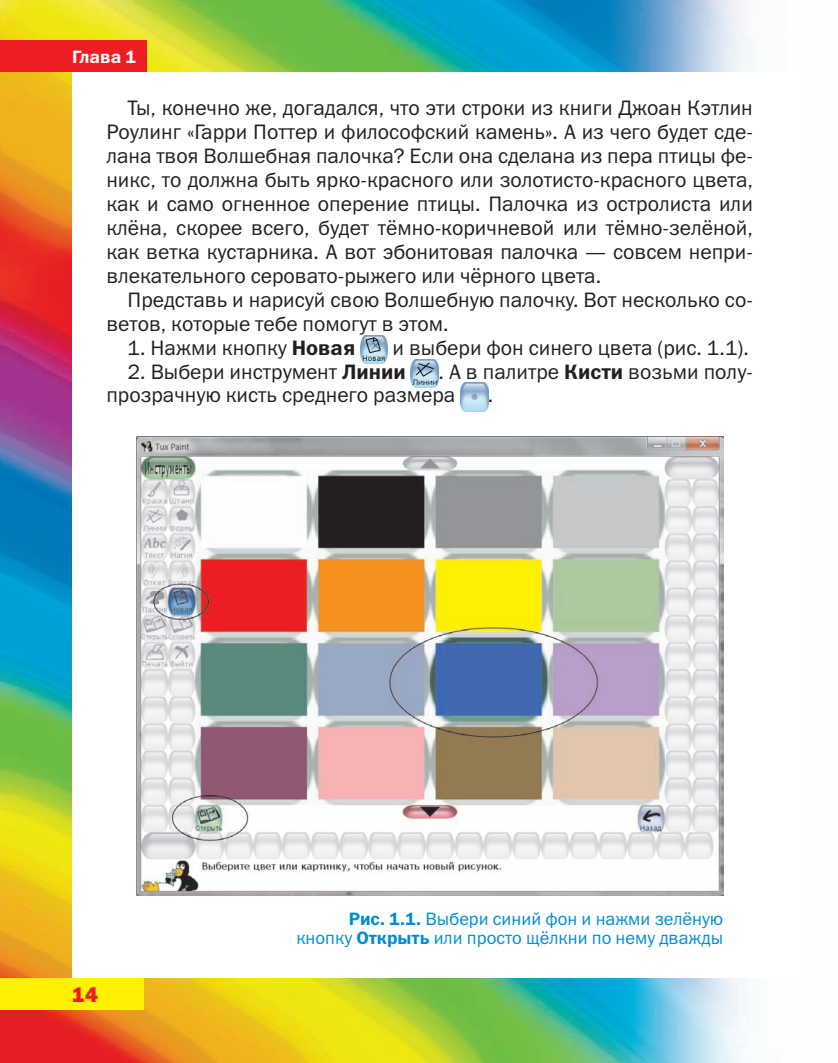
<style>
.page{position:relative;width:838px;height:1063px;background:#fff}
.page>*{position:absolute;margin:0;border:0;box-sizing:border-box;transform-origin:0 0}
.Body_Text{font:21px/24px "Franklin Gothic Book C";color:#231f20;text-align:justify}
.список{font:21px/23.2px "Franklin Gothic Book C";color:#231f20}
.t1{font:21px "Franklin Gothic Heavy C";color:#ee1d23}
.Рис_подпись{font:18px/19.5px "Franklin Gothic Book C";color:#008cd3;text-align:right}
.t2{font:18px "Franklin Gothic Demi C";color:#fff}
.s1{font-family:"Franklin Gothic Demi C"}
</style>
<div class="page">
<img style="left:0;top:0;width:749px;height:1063px">
<div style="left:72px;top:72px;width:732px;height:906px;background:#fff"></div>
<div style="left:0;top:41px;width:146px;height:31px;background:#ee1d23"></div>
<div style="left:0;top:978px;width:143px;height:32px;background:#fff101"></div>
<img style="left:360px;top:336px;width:28px;height:27px">
<img style="left:411px;top:359px;width:27px;height:28px">
<img style="left:460px;top:382px;width:28px;height:30px">
<img style="left:136px;top:437px;width:587px;height:458px">
<p class="t2" style="left:72px;top:46px;width:66px">Глава 1</p>
<p class="Body_Text" style="left:106px;top:95px;width:648px;text-indent:21px">Ты, конечно же, догадался, что эти строки из книги Джоан Кэтлин Роулинг «Гарри Поттер и философский камень». А из чего будет сде&shy;лана твоя Волшебная палочка? Если она сделана из пера птицы фе&shy;никс, то должна быть ярко-красного или золотисто-красного цвета, как и само огненное оперение птицы. Палочка из остролиста или клёна, скорее всего, будет тёмно-коричневой или тёмно-зелёной, как ветка кустарника. А вот эбонитовая палочка — совсем непри&shy;влекательного серовато-рыжего или чёрного цвета.</p>
<p class="Body_Text" style="left:106px;top:287px;width:648px;text-indent:21px">Представь и нарисуй свою Волшебную палочку. Вот несколько со&shy;ветов, которые тебе помогут в этом.</p>
<p class="список" style="left:128px;top:336px;width:229px">1. Нажми кнопку <span class="s1">Новая</span></p>
<p class="список" style="left:392px;top:336px;width:358px">и выбери фон синего цвета (рис. 1.1).</p>
<p class="список" style="left:128px;top:360px;width:280px">2. Выбери инструмент <span class="s1">Линии</span></p>
<p class="список" style="left:106px;top:360px;width:648px;text-indent:332px">. А в палитре <span class="s1">Кисти</span> возьми полу&shy;прозрачную кисть среднего размера</p>
<p class="список" style="left:488px;top:383px;width:7px">.</p>
<p class="t1" style="left:72px;top:983px;width:27px">14</p>
<p class="Рис_подпись" style="left:296px;top:909px;width:428px"><span class="s1">Рис. 1.1.</span> Выбери синий фон и нажми зелёную кнопку <span class="s1">Открыть</span> или просто щёлкни по нему дважды</p>
</div>
